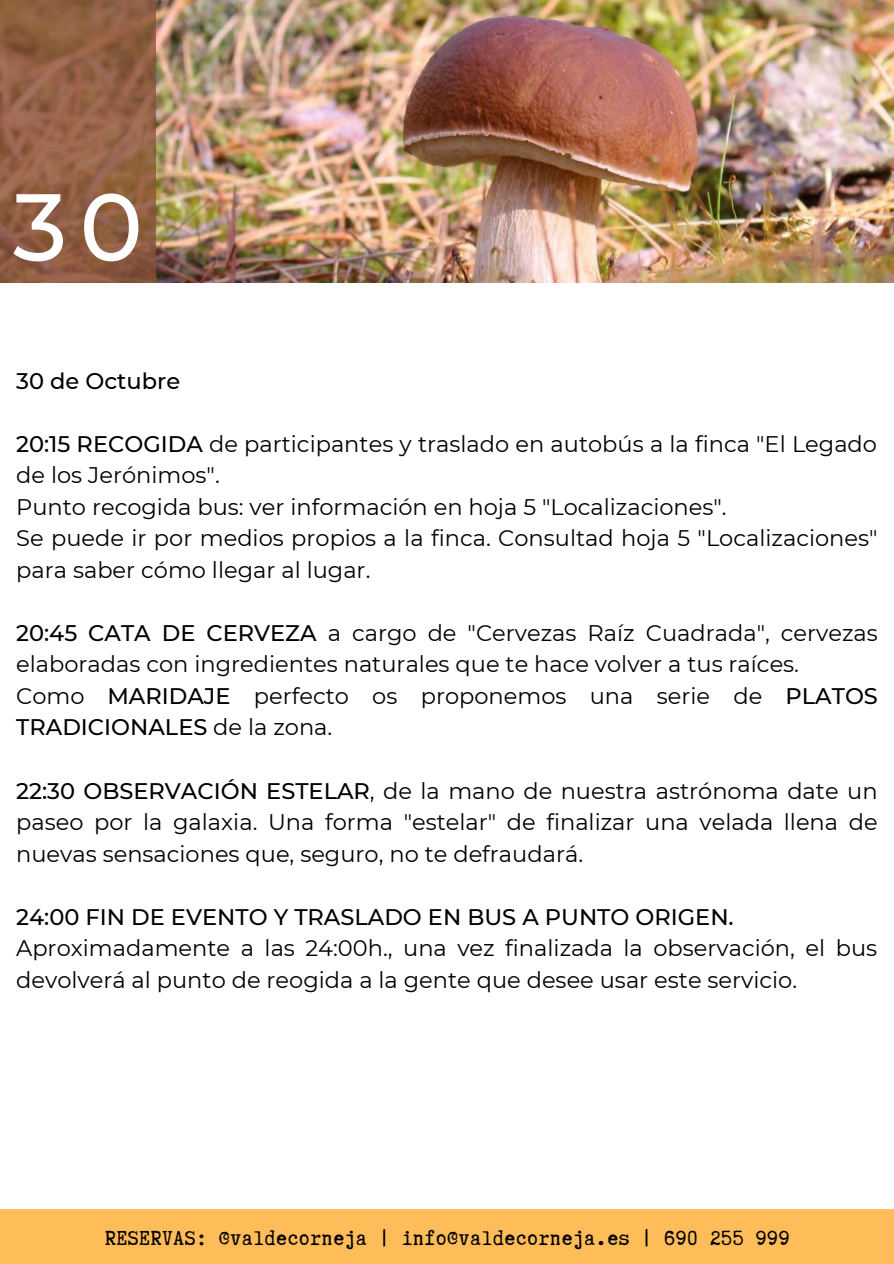
<style>
.page{position:relative;width:894px;height:1264px;background:#fff}
.page>*{position:absolute;margin:0;border:0;box-sizing:border-box;transform-origin:0 0}
.t1{font:500 94.95px "Montserrat";color:#fff}
.t2{font:24px "Truetypewriter Polygl OTT";letter-spacing:.03em;color:#000}
.t3{font:22.5px/31.5px "Montserrat";color:#000}
.t4{font:500 22.5px "Montserrat";color:#000}
.s1{font-weight:500}
</style>
<div class="page">
<img style="left:155px;top:0;width:738px;height:283px">
<div style="left:0;top:1209px;width:893px;height:54px;background:#ffbd59"></div>
<svg style="left:0;top:0;width:155px;height:283px;background:#905f44"></svg>
<h1 class="t1" style="left:13px;top:169px;width:131px">30</h1>
<p class="t4" style="left:16px;top:367px;width:165px">30 de Octubre</p>
<p class="t3" style="left:16px;top:428px;width:862px"><span class="s1">20:15 RECOGIDA</span> de participantes y traslado en autobús a la finca "El Legado de los Jerónimos".<br>Punto recogida bus: ver información en hoja 5 "Localizaciones".<br>Se puede ir por medios propios a la finca. Consultad hoja 5 "Localizaciones" para saber cómo llegar al lugar.</p>
<p class="t3" style="left:16px;top:617px;width:863px"><span class="s1">20:45 CATA DE CERVEZA</span> a cargo de "Cervezas Raíz Cuadrada", cervezas elaboradas con ingredientes naturales que te hace volver a tus raíces.<br>Como <span class="s1">MARIDAJE</span> perfecto os proponemos una serie de <span class="s1">PLATOS TRADICIONALES</span> de la zona.</p>
<p class="t3" style="left:16px;top:774px;width:862px;text-align:justify"><span class="s1">22:30 OBSERVACIÓN ESTELAR</span>, de la mano de nuestra astrónoma date un paseo por la galaxia. Una forma "estelar" de finalizar una velada llena de nuevas sensaciones que, seguro, no te defraudará.</p>
<p class="t4" style="left:16px;top:902px;width:718px">24:00 FIN DE EVENTO Y TRASLADO EN BUS A PUNTO ORIGEN.</p>
<p class="t3" style="left:16px;top:932px;width:862px">Aproximadamente a las 24:00h., una vez finalizada la observación, el bus devolverá al punto de reogida a la gente que desee usar este servicio.</p>
<p class="t2" style="left:105px;top:1225px;width:685px">RESERVAS: @valdecorneja | info@valdecorneja.es | 690 255 999</p>
</div>
